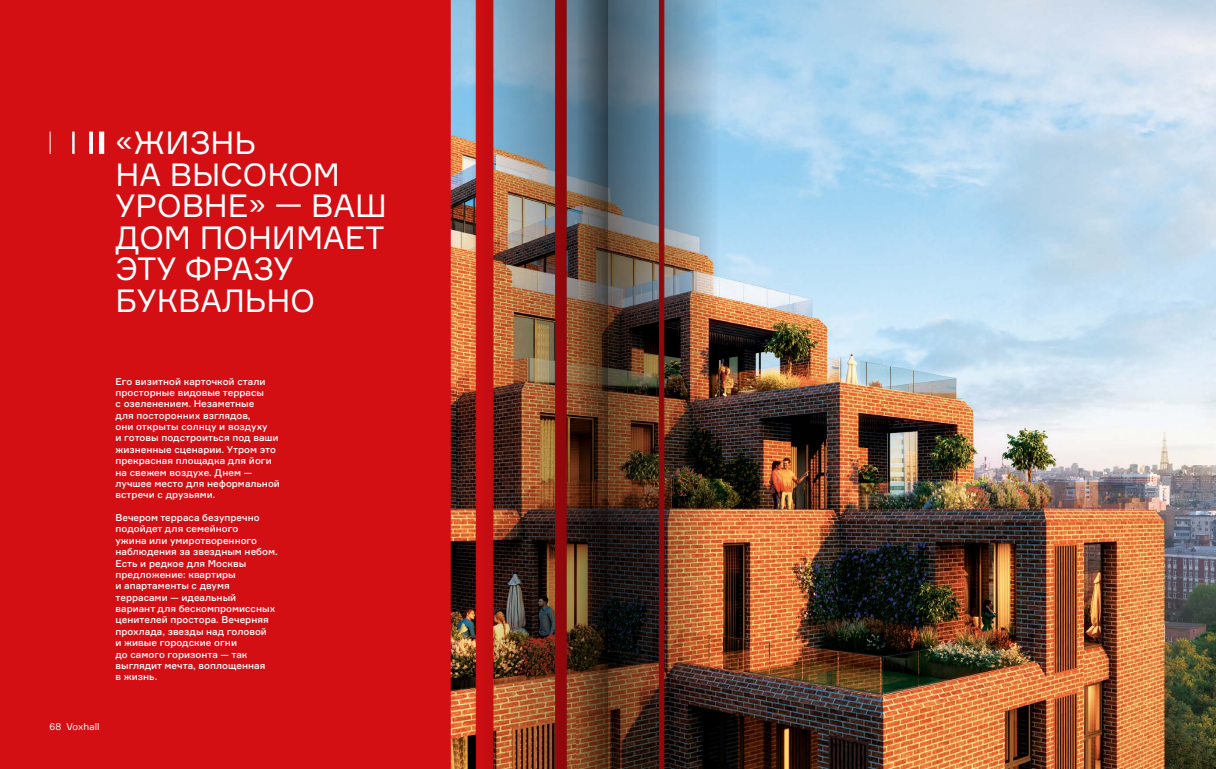
<style>
.page{position:relative;width:1216px;height:769px;background:#fff}
.page>*{position:absolute;margin:0;border:0;box-sizing:border-box;transform-origin:0 0}
.t1{font:31.5px/31.5px "Formular";color:#fff}
.t2{font:500 9.62px/11.4px "Formular";color:#fff}
.t3{font:9.62px "Formular";color:#fff}
</style>
<div class="page">
<img style="left:828px;top:0;width:387px;height:769px">
<div style="left:0;top:0;width:429px;height:769px;background:#d40f14"></div>
<svg style="left:50px;top:132px;width:54px;height:22px"></svg>
<img style="left:429px;top:0;width:128px;height:769px">
<img style="left:557px;top:0;width:50px;height:769px">
<img style="left:608px;top:0;width:220px;height:769px">
<h1 class="t1" style="left:115px;top:126px;width:273px">«ЖИЗНЬ<br>НА ВЫСОКОМ<br>УРОВНЕ» — ВАШ<br>ДОМ ПОНИМАЕТ<br>ЭТУ ФРАЗУ<br>БУКВАЛЬНО</h1>
<p class="t2" style="left:115px;top:375px;width:166px">Его визитной карточкой стали просторные видовые террасы<br>с озеленением. Незаметные<br>для посторонних взглядов,<br>они открыты солнцу и воздуху<br>и готовы подстроиться под ваши жизненные сценарии. Утром это прекрасная площадка для йоги на свежем воздухе. Днем — лучшее место для неформальной встречи с друзьями.</p>
<p class="t2" style="left:115px;top:512px;width:164px">Вечером терраса безупречно подойдет для семейного<br>ужина или умиротворенного наблюдения за звездным небом.<br>Есть и редкое для Москвы предложение: квартиры<br>и апартаменты с двумя террасами — идеальный вариант для бескомпромиссных ценителей простора. Вечерняя прохлада, звезды над головой<br>и живые городские огни<br>до самого горизонта — так выглядит мечта, воплощенная<br>в жизнь.</p>
<p class="t3" style="left:50px;top:720px;width:51px">68 Voxhall</p>
</div>
